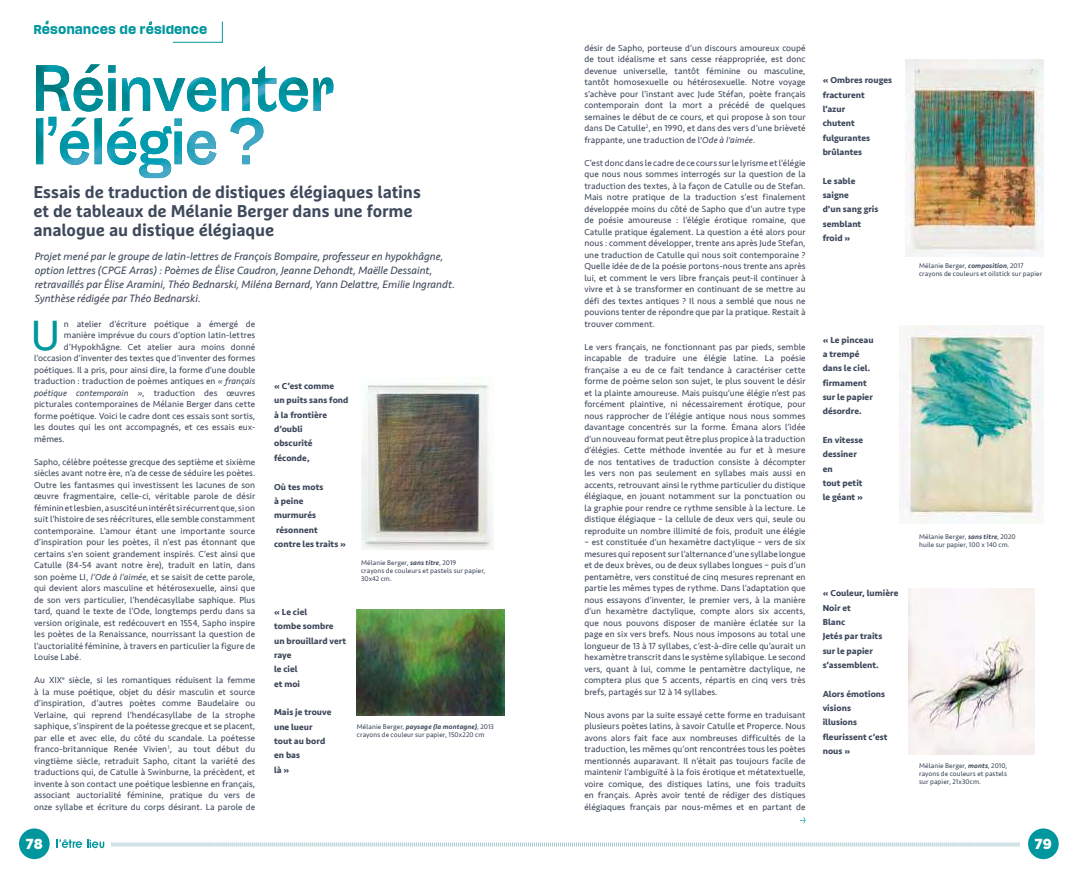
<style>
.page{position:relative;width:1078px;height:879px;background:#fff}
.page>*{position:absolute;margin:0;border:0;box-sizing:border-box;transform-origin:0 0}
.t1{font:43.5px "Seravek";color:#00969e}
.t2{font:700 17px/19px "Marselis Pro";letter-spacing:-.005em;color:#3f495c}
.t3{font:900 14.5px "Filson Pro";color:#fff;scale:.9 1}
.t4{font:italic 11px/14px "Seravek";color:#3f495c}
.t5{font:700 11px "Media Sans Web";letter-spacing:.08em;color:#00969e}
.t6{font:9px/11.5px "Seravek";letter-spacing:.005em;color:#3f495c;text-align:justify}
.t7{font:700 9px/14.3px "Seravek";letter-spacing:.005em;color:#3f495c}
.t8{font:italic 9px "Seravek";letter-spacing:.005em;color:#3f495c}
.t9{font:7px/8px "Seravek";letter-spacing:.015em;color:#3f495c}
.s1{font-style:italic}
.s2{font-style:normal}
.s3{font-weight:500;font-style:italic}
</style>
<div class="page">
<svg style="left:111px;top:842px;width:908px;height:5px"></svg>
<div style="left:19px;top:828px;width:31px;height:31px;background:#00969e;border-radius:50%"></div>
<svg style="left:57px;top:839px;width:47px;height:9px"></svg>
<div style="left:1027px;top:828px;width:31px;height:31px;background:#00969e;border-radius:50%"></div>
<svg style="left:36px;top:116px;width:228px;height:62px"></svg>
<img style="left:36px;top:64px;width:297px;height:48px">
<img style="left:361px;top:385px;width:132px;height:165px">
<img style="left:357px;top:610px;width:147px;height:105px">
<img style="left:899px;top:326px;width:144px;height:198px">
<img style="left:905px;top:60px;width:138px;height:196px">
<img style="left:908px;top:588px;width:126px;height:166px">
<svg style="left:799px;top:817px;width:6px;height:6px"></svg>
<svg style="left:172px;top:21px;width:51px;height:22px"></svg>
<svg style="left:148px;top:21px;width:5px;height:5px"></svg>
<svg style="left:45px;top:20px;width:4px;height:5px"></svg>
<p class="t5" style="left:34px;top:24px;width:174px">Resonances de residence</p>
<h2 class="t2" style="left:33px;top:182px;width:389px">Essais de traduction de distiques élégiaques latins et de tableaux de Mélanie Berger dans une forme analogue au distique élégiaque</h2>
<p class="t4" style="left:35px;top:249px;width:422px">Projet mené par le groupe de latin-lettres de François Bompaire, professeur en hypokhâgne, option lettres (CPGE Arras) : Poèmes de Élise Caudron, Jeanne Dehondt, Maëlle Dessaint, retravaillés par Élise Aramini, Théo Bednarski, Miléna Bernard, Yann Delattre, Emilie Ingrandt.<br>Synthèse rédigée par Théo Bednarski.</p>
<h1 class="t1" style="left:31px;top:301px;width:31px">U</h1>
<p class="t6" style="left:64px;top:318px;width:193px">n atelier d’écriture poétique a émergé de</p>
<p class="t6" style="left:64px;top:329px;width:193px">manière imprévue du cours d’option latin-lettres</p>
<p class="t6" style="left:64px;top:341px;width:193px">d’Hypokhâgne. Cet atelier aura moins donné</p>
<p class="t6" style="left:34px;top:352px;width:223px">l’occasion d’inventer des textes que d’inventer des formes</p>
<p class="t6" style="left:34px;top:364px;width:223px">poétiques. Il a pris, pour ainsi dire, la forme d’une double</p>
<p class="t6" style="left:34px;top:375px;width:223px">traduction : traduction de poèmes antiques en <span class="s1">« français</span></p>
<p class="t8" style="left:34px;top:385px;width:223px">poétique contemporain »<span class="s2">, traduction des œuvres</span></p>
<p class="t6" style="left:34px;top:398px;width:223px">picturales contemporaines de Mélanie Berger dans cette</p>
<p class="t6" style="left:34px;top:410px;width:223px">forme poétique. Voici le cadre dont ces essais sont sortis,</p>
<p class="t6" style="left:34px;top:421px;width:223px">les doutes qui les ont accompagnés, et ces essais eux-</p>
<p class="t6" style="left:34px;top:433px;width:32px">mêmes.</p>
<p class="t6" style="left:34px;top:456px;width:223px">Sapho, célèbre poétesse grecque des septième et sixième siècles avant notre ère, n’a de cesse de séduire les poètes.<br>Outre les fantasmes qui investissent les lacunes de son œuvre fragmentaire, celle-ci, véritable parole de désir féminin et lesbien, a suscité un intérêt si récurrent que, si on suit l’histoire de ses réécritures, elle semble constamment contemporaine. L’amour étant une importante source d’inspiration pour les poètes, il n’est pas étonnant que certains s'en soient grandement inspirés. C’est ainsi que Catulle (84-54 avant notre ère), traduit en latin, dans son poème LI, <span class="s1">l’Ode à l’aimée</span>, et se saisit de cette parole, qui devient alors masculine et hétérosexuelle, ainsi que de son vers particulier, l’hendécasyllabe saphique. Plus tard, quand le texte de l’Ode, longtemps perdu dans sa version originale, est redécouvert en 1554, Sapho inspire les poètes de la Renaissance, nourrissant la question de l’auctorialité féminine, à travers en particulier la figure de Louise Labé.</p>
<p class="t6" style="left:34px;top:674px;width:223px">Au XIX<sup>e</sup> siècle, si les romantiques réduisent la femme à la muse poétique, objet du désir masculin et source d’inspiration, d’autres poètes comme Baudelaire ou Verlaine, qui reprend l’hendécasyllabe de la strophe saphique, s’inspirent de la poétesse grecque et se placent, par elle et avec elle, du côté du scandale. La poétesse franco-britannique Renée Vivien<sup>1</sup>, au tout début du vingtième siècle, retraduit Sapho, citant la variété des traductions qui, de Catulle à Swinburne, la précèdent, et invente à son contact une poétique lesbienne en français, associant auctorialité féminine, pratique du vers de onze syllabe et écriture du corps désirant. La parole de</p>
<p class="t7" style="left:274px;top:379px;width:76px">« C’est comme<br>un puits sans fond à la frontière d’oubli<br>obscurité féconde,</p>
<p class="t7" style="left:274px;top:479px;width:73px">Où tes mots<br>à peine murmurés résonnent<br>contre les traits »</p>
<p class="t9" style="left:361px;top:558px;width:126px">Mélanie Berger, <span class="s3">sans titre</span>, 2019<br>crayons de couleurs et pastels sur papier,<br>30x42 cm.</p>
<p class="t7" style="left:274px;top:604px;width:74px">« Le ciel<br>tombe sombre un brouillard vert raye<br>le ciel<br>et moi</p>
<p class="t7" style="left:274px;top:705px;width:59px">Mais je trouve une lueur tout au bord en bas<br>là »</p>
<p class="t9" style="left:357px;top:723px;width:138px">Mélanie Berger, <span class="s3">paysage (la montagne)</span>, 2013 crayons de couleur sur papier, 150x220 cm</p>
<p class="t6" style="left:584px;top:42px;width:223px">désir de Sapho, porteuse d’un discours amoureux coupé de tout idéalisme et sans cesse réappropriée, est donc devenue universelle, tantôt féminine ou masculine, tantôt homosexuelle ou hétérosexuelle. Notre voyage s’achève pour l’instant avec Jude Stéfan, poète français contemporain dont la mort a précédé de quelques semaines le début de ce cours, et qui propose à son tour dans De Catulle<sup>2</sup>, en 1990, et dans des vers d’une brièveté frappante, une traduction de l'<span class="s1">Ode à l'aimée</span>.</p>
<p class="t6" style="left:584px;top:157px;width:223px">C’est donc dans le cadre de ce cours sur le lyrisme et l’élégie que nous nous sommes interrogés sur la question de la traduction des textes, à la façon de Catulle ou de Stefan.<br>Mais notre pratique de la traduction s’est finalement développée moins du côté de Sapho que d’un autre type de poésie amoureuse : l’élégie érotique romaine, que Catulle pratique également. La question a été alors pour nous : comment développer, trente ans après Jude Stefan, une traduction de Catulle qui nous soit contemporaine ?<br>Quelle idée de de la poésie portons-nous trente ans après lui, et comment le vers libre français peut-il continuer à vivre et à se transformer en continuant de se mettre au défi des textes antiques ? Il nous a semblé que nous ne pouvions tenter de répondre que par la pratique. Restait à trouver comment.</p>
<p class="t6" style="left:584px;top:341px;width:223px">Le vers français, ne fonctionnant pas par pieds, semble incapable de traduire une élégie latine. La poésie française a eu de ce fait tendance à caractériser cette forme de poème selon son sujet, le plus souvent le désir et la plainte amoureuse. Mais puisqu’une élégie n’est pas forcément plaintive, ni nécessairement érotique, pour nous rapprocher de l’élégie antique nous nous sommes davantage concentrés sur la forme. Émana alors l’idée d’un nouveau format peut être plus propice à la traduction d’élégies. Cette méthode inventée au fur et à mesure de nos tentatives de traduction consiste à décompter les vers non pas seulement en syllabes mais aussi en accents, retrouvant ainsi le rythme particulier du distique élégiaque, en jouant notamment sur la ponctuation ou la graphie pour rendre ce rythme sensible à la lecture. Le distique élégiaque – la cellule de deux vers qui, seule ou reproduite un nombre illimité de fois, produit une élégie</p>
<p class="t6" style="left:584px;top:536px;width:223px">– est constituée d’un hexamètre dactylique – vers de six mesures qui reposent sur l’alternance d’une syllabe longue et de deux brèves, ou de deux syllabes longues – puis d’un pentamètre, vers constitué de cinq mesures reprenant en partie les mêmes types de rythme. Dans l’adaptation que nous essayons d’inventer, le premier vers, à la manière d’un hexamètre dactylique, compte alors six accents, que nous pouvons disposer de manière éclatée sur la page en six vers brefs. Nous nous imposons au total une longueur de 13 à 17 syllabes, c’est-à-dire celle qu’aurait un hexamètre transcrit dans le système syllabique. Le second vers, quant à lui, comme le pentamètre dactylique, ne comptera plus que 5 accents, répartis en cinq vers très brefs, partagés sur 12 à 14 syllabes.</p>
<p class="t6" style="left:584px;top:709px;width:223px">Nous avons par la suite essayé cette forme en traduisant plusieurs poètes latins, à savoir Catulle et Properce. Nous avons alors fait face aux nombreuses difficultés de la traduction, les mêmes qu’ont rencontrées tous les poètes mentionnés auparavant. Il n’était pas toujours facile de maintenir l’ambiguïté à la fois érotique et métatextuelle, voire comique, des distiques latins, une fois traduits en français. Après avoir tenté de rédiger des distiques élégiaques français par nous-mêmes et en partant de</p>
<p class="t7" style="left:822px;top:73px;width:71px">« Ombres rouges fracturent<br>l’azur<br>chutent fulgurantes brûlantes</p>
<p class="t7" style="left:822px;top:173px;width:57px">Le sable saigne<br>d'un sang gris semblant froid »</p>
<p class="t7" style="left:822px;top:332px;width:52px">« Le pinceau a trempé dans le ciel. firmament sur le papier désordre.</p>
<p class="t7" style="left:822px;top:433px;width:42px">En vitesse dessiner en<br>tout petit le géant »</p>
<p class="t7" style="left:822px;top:586px;width:77px">« Couleur, lumière<br>Noir et<br>Blanc<br>Jetés par traits<br>sur le papier s’assemblent.</p>
<p class="t7" style="left:822px;top:686px;width:66px">Alors émotions visions illusions fleurissent c’est nous »</p>
<p class="t9" style="left:918px;top:262px;width:124px">Mélanie Berger, <span class="s3">composition</span>, 2017 crayons de couleurs et oilstick sur papier</p>
<p class="t9" style="left:918px;top:532px;width:98px">Mélanie Berger, <span class="s3">sans titre</span>, 2020 huile sur papier, 100 x 140 cm.</p>
<p class="t9" style="left:918px;top:761px;width:90px;text-align:justify">Mélanie Berger, <span class="s3">monts</span>, 2010, rayons de couleurs et pastels sur papier, 21x30cm.</p>
<h3 class="t3" style="left:26px;top:836px;width:20px">78</h3>
<h3 class="t3" style="left:1034px;top:836px;width:20px">79</h3>
</div>
